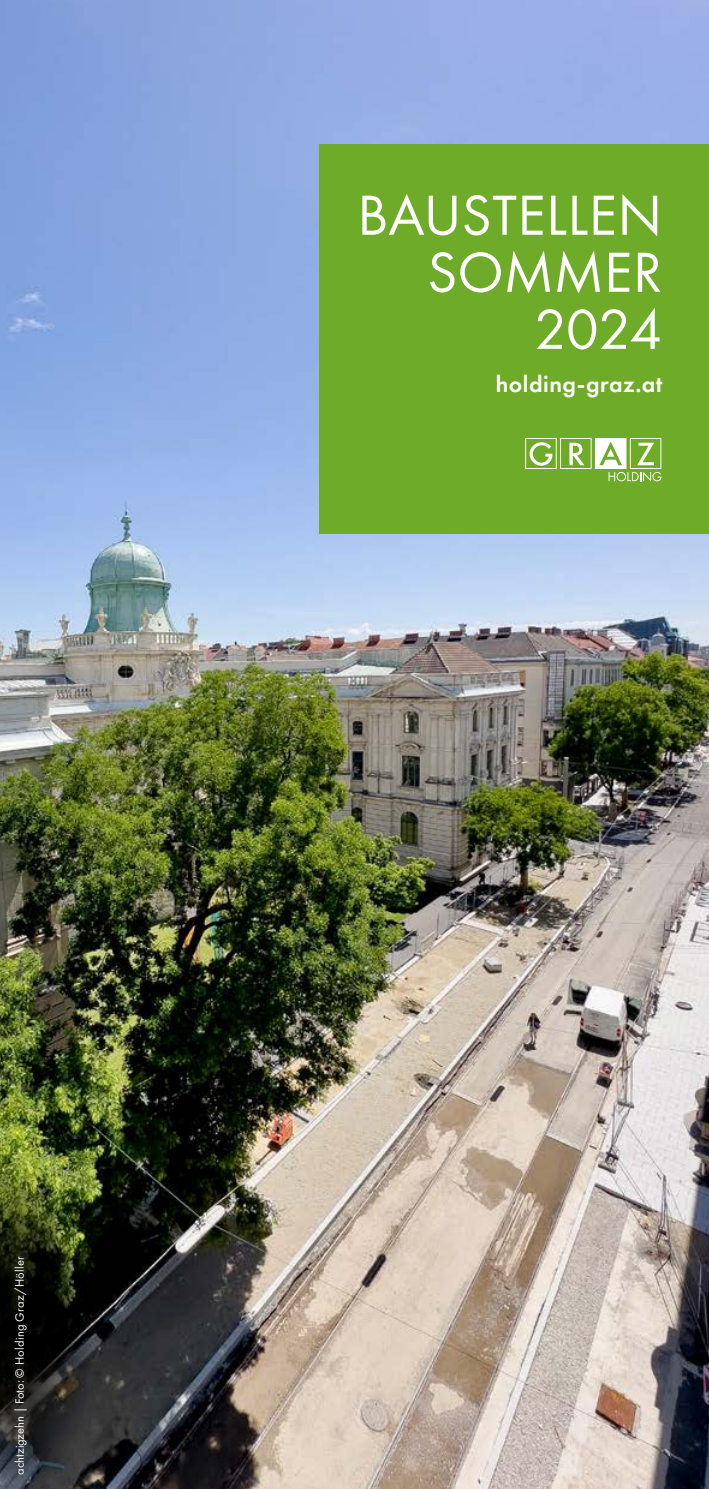
<style>
.page{position:relative;width:709px;height:1489px;background:#fff}
.page>*{position:absolute;margin:0;border:0;box-sizing:border-box;transform-origin:0 0}
.Headlines_Cover_Headline_1{font:58.5px/57px "Futura PT";color:#fff;text-align:right}
.Headlines_Cover_Domain_Folder_hoch{font:600 23.75px "Futura PT";letter-spacing:.02em;color:#fff}
.t1{font:12.5px "Futura PT";letter-spacing:.015em;color:#fff}
</style>
<div class="page">
<img style="left:0;top:0;width:709px;height:1488px">
<svg style="left:0;top:1168px;width:92px;height:320px;background:#292e1d"></svg>
<div style="left:319px;top:144px;width:390px;height:389px;background:#6eab28"></div>
<svg style="left:525px;top:438px;width:136px;height:43px"></svg>
<h1 class="Headlines_Cover_Headline_1" style="left:357px;top:186px;width:307px">BAUSTELLEN<br>SOMMER<br>2024</h1>
<p class="Headlines_Cover_Domain_Folder_hoch" style="left:496px;top:369px;width:168px">holding-graz.at</p>
<p class="t1" style="left:12px;top:1474px;width:220px;rotate:-90deg">achtzigzehn | Foto: © Holding Graz/Höller</p>
</div>
